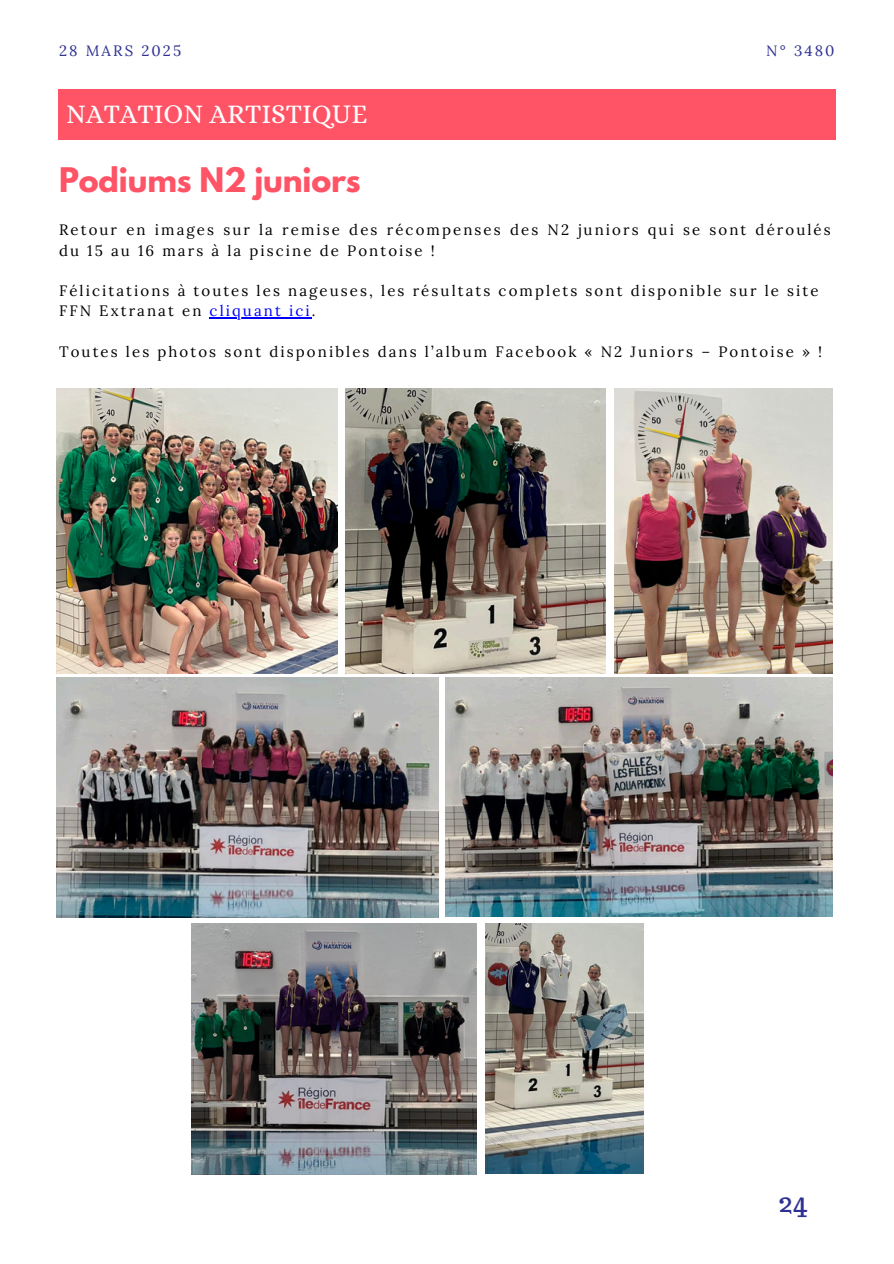
<style>
.page{position:relative;width:894px;height:1264px;background:#fff}
.page>*{position:absolute;margin:0;border:0;box-sizing:border-box;transform-origin:0 0}
.t1{font:700 30px "League Spartan";letter-spacing:-.005em;color:#ff5366}
.t2{font:27px "Alice";color:#fff}
.t3{font:27px "Trocchi";color:#2e3192}
.t4{font:15px/20.2px "Lora";letter-spacing:.14em;color:#000}
.t5{font:15px "Lora";letter-spacing:.14em;color:#2e3192}
.t6{font:15px "Lora";letter-spacing:.14em;color:#00f}
.s1{color:#000}
</style>
<div class="page">
<div style="left:58px;top:89px;width:777px;height:51px;background:#ff5366"></div>
<img style="left:57px;top:677px;width:381px;height:240px">
<img style="left:445px;top:677px;width:387px;height:239px">
<img style="left:57px;top:388px;width:280px;height:286px">
<img style="left:345px;top:388px;width:260px;height:285px">
<img style="left:614px;top:388px;width:218px;height:286px">
<img style="left:191px;top:923px;width:285px;height:251px">
<img style="left:485px;top:923px;width:158px;height:250px">
<hr style="left:209px;top:317px;width:103px;height:1px;background:#00f">
<p class="t5" style="left:59px;top:41px;width:124px">28 MARS 2025</p>
<p class="t5" style="left:766px;top:41px;width:70px">N° 3480</p>
<h3 class="t2" style="left:66px;top:98px;width:303px">NATATION ARTISTIQUE</h3>
<p class="t1" style="left:59px;top:165px;width:303px">Podiums N2 juniors</p>
<h2 class="t4" style="left:59px;top:220px;width:773px">Retour en images sur la remise des récompenses des N2 juniors qui se sont déroulés du 15 au 16 mars à la piscine de Pontoise !</h2>
<h1 class="t4" style="left:59px;top:280px;width:760px">Félicitations à toutes les nageuses, les résultats complets sont disponible sur le site<br>FFN Extranat en</h1>
<p class="t6" style="left:209px;top:301px;width:107px">cliquant ici<span class="s1">.</span></p>
<p class="t4" style="left:59px;top:341px;width:764px">Toutes les photos sont disponibles dans l’album Facebook « N2 Juniors – Pontoise » !</p>
<h3 class="t3" style="left:778px;top:1184px;width:30px">24</h3>
</div>
